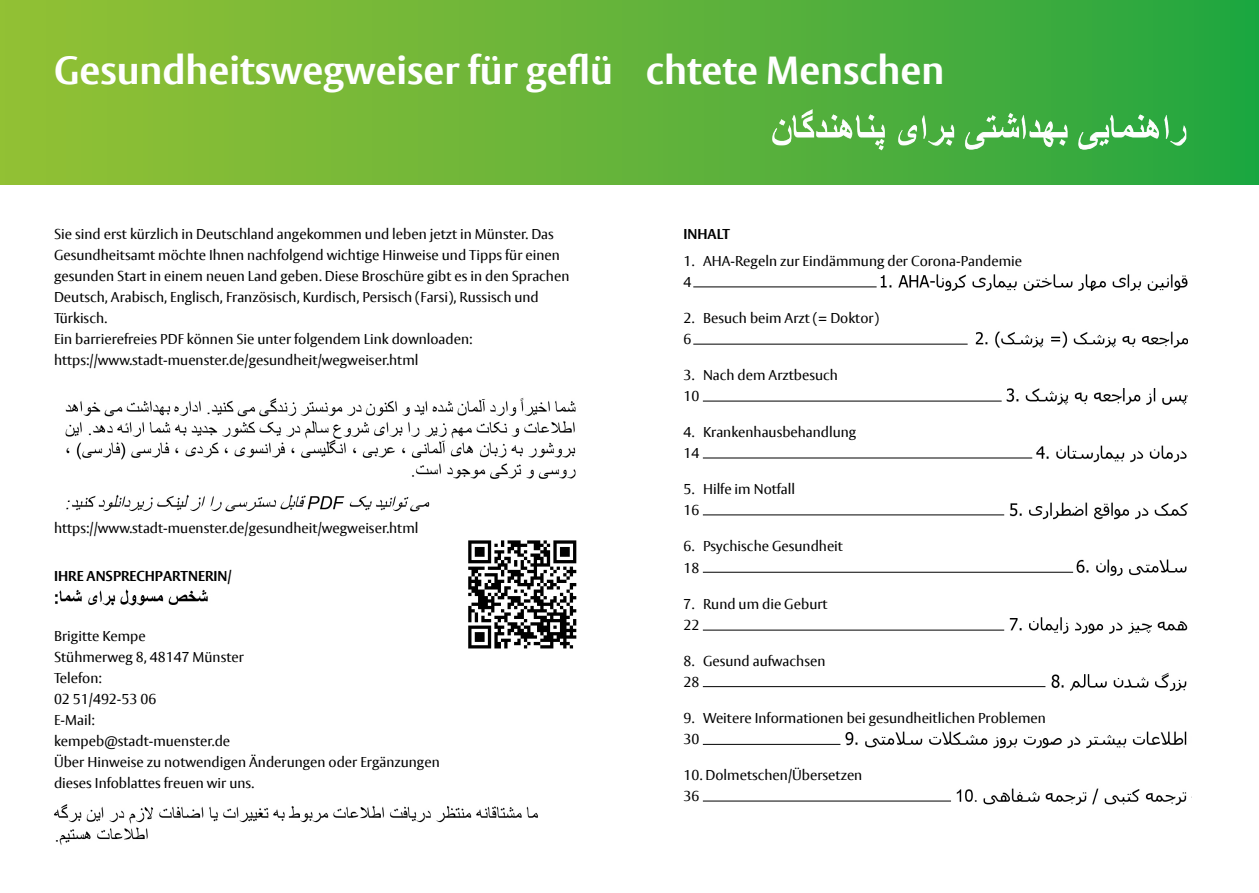
<style>
.page{position:relative;width:1259px;height:893px;background:#fff}
.page>*{position:absolute;margin:0;border:0;box-sizing:border-box;transform-origin:0 0}
.t1{font:700 39px "Vesta Pro";color:#fff}
.t2{font:14.25px/21px "Vesta Pro";color:#000}
.Zwischenüberschrift{font:700 14.25px "Vesta Pro";color:#000}
</style>
<div class="page">
<img style="left:55px;top:589px;width:153px;height:17px">
<div style="left:0;top:0;width:1259px;height:185px;background:linear-gradient(to right,#98c034,#28a640)"></div>
<svg style="left:468px;top:540px;width:108px;height:108px"></svg>
<img style="left:65px;top:397px;width:511px;height:115px">
<img style="left:860px;top:274px;width:328px;height:17px">
<img style="left:956px;top:331px;width:232px;height:17px">
<img style="left:987px;top:388px;width:200px;height:17px">
<img style="left:1017px;top:445px;width:170px;height:18px">
<img style="left:990px;top:502px;width:197px;height:18px">
<img style="left:1057px;top:559px;width:130px;height:17px">
<img style="left:990px;top:617px;width:198px;height:17px">
<img style="left:1032px;top:672px;width:155px;height:19px">
<img style="left:826px;top:731px;width:361px;height:18px">
<img style="left:936px;top:788px;width:251px;height:18px">
<img style="left:54px;top:804px;width:484px;height:41px">
<img style="left:710px;top:93px;width:531px;height:60px">
<hr style="left:693px;top:287px;width:183px;height:1px;background:#000">
<hr style="left:693px;top:344px;width:274px;height:1px;background:#000">
<hr style="left:703px;top:401px;width:298px;height:1px;background:#000">
<hr style="left:703px;top:458px;width:329px;height:1px;background:#000">
<hr style="left:703px;top:515px;width:301px;height:1px;background:#000">
<hr style="left:703px;top:630px;width:301px;height:1px;background:#000">
<hr style="left:703px;top:686px;width:342px;height:1px;background:#000">
<hr style="left:703px;top:744px;width:137px;height:1px;background:#000">
<hr style="left:703px;top:801px;width:248px;height:1px;background:#000">
<hr style="left:703px;top:572px;width:370px;height:1px;background:#000">
<p class="t1" style="left:54px;top:47px;width:891px">Gesundheitswegweiser für geflü chtete Menschen</p>
<p class="t2" style="left:54px;top:224px;width:517px">Sie sind erst kürzlich in Deutschland angekommen und leben jetzt in Münster. Das Gesundheitsamt möchte Ihnen nachfolgend wichtige Hinweise und Tipps für einen gesunden Start in einem neuen Land geben. Diese Broschüre gibt es in den Sprachen Deutsch, Arabisch, Englisch, Französisch, Kurdisch, Persisch (Farsi), Russisch und Türkisch.</p>
<p class="t2" style="left:54px;top:329px;width:420px">Ein barrierefreies PDF können Sie unter folgendem Link downloaden:</p>
<p class="t2" style="left:54px;top:350px;width:366px">https://www.stadt-muenster.de/gesundheit/wegweiser.html</p>
<p class="t2" style="left:54px;top:518px;width:366px">https://www.stadt-muenster.de/gesundheit/wegweiser.html</p>
<p class="Zwischenüberschrift" style="left:54px;top:567px;width:179px">IHRE ANSPRECHPARTNERIN/</p>
<p class="t2" style="left:54px;top:625px;width:93px">Brigitte Kempe</p>
<p class="t2" style="left:54px;top:646px;width:191px">Stühmerweg 8, 48147 Münster</p>
<p class="t2" style="left:54px;top:667px;width:49px">Telefon:</p>
<p class="t2" style="left:54px;top:688px;width:104px">02 51/492-53 06</p>
<p class="t2" style="left:54px;top:709px;width:42px">E-Mail:</p>
<p class="t2" style="left:54px;top:730px;width:178px">kempeb@stadt-muenster.de</p>
<p class="t2" style="left:54px;top:751px;width:387px">Über Hinweise zu notwendigen Änderungen oder Ergänzungen</p>
<p class="t2" style="left:54px;top:772px;width:202px">dieses Infoblattes freuen wir uns.</p>
<p class="Zwischenüberschrift" style="left:683px;top:225px;width:48px">INHALT</p>
<p class="t2" style="left:683px;top:251px;width:340px">1. AHA-Regeln zur Eindämmung der Corona-Pandemie</p>
<p class="t2" style="left:683px;top:272px;width:9px">4</p>
<p class="t2" style="left:683px;top:308px;width:197px">2. Besuch beim Arzt (= Doktor)</p>
<p class="t2" style="left:683px;top:329px;width:9px">6</p>
<p class="t2" style="left:683px;top:365px;width:156px">3. Nach dem Arztbesuch</p>
<p class="t2" style="left:683px;top:386px;width:17px">10</p>
<p class="t2" style="left:683px;top:422px;width:174px">4. Krankenhausbehandlung</p>
<p class="t2" style="left:683px;top:443px;width:17px">14</p>
<p class="t2" style="left:683px;top:479px;width:113px">5. Hilfe im Notfall</p>
<p class="t2" style="left:683px;top:500px;width:17px">16</p>
<p class="t2" style="left:683px;top:536px;width:161px">6. Psychische Gesundheit</p>
<p class="t2" style="left:683px;top:557px;width:17px">18</p>
<p class="t2" style="left:683px;top:593px;width:146px">7. Rund um die Geburt</p>
<p class="t2" style="left:683px;top:615px;width:17px">22</p>
<p class="t2" style="left:683px;top:651px;width:143px">8. Gesund aufwachsen</p>
<p class="t2" style="left:683px;top:672px;width:17px">28</p>
<p class="t2" style="left:683px;top:708px;width:364px">9. Weitere Informationen bei gesundheitlichen Problemen</p>
<p class="t2" style="left:683px;top:729px;width:17px">30</p>
<p class="t2" style="left:683px;top:765px;width:180px">10. Dolmetschen/Übersetzen</p>
<p class="t2" style="left:683px;top:786px;width:17px">36</p>
</div>
